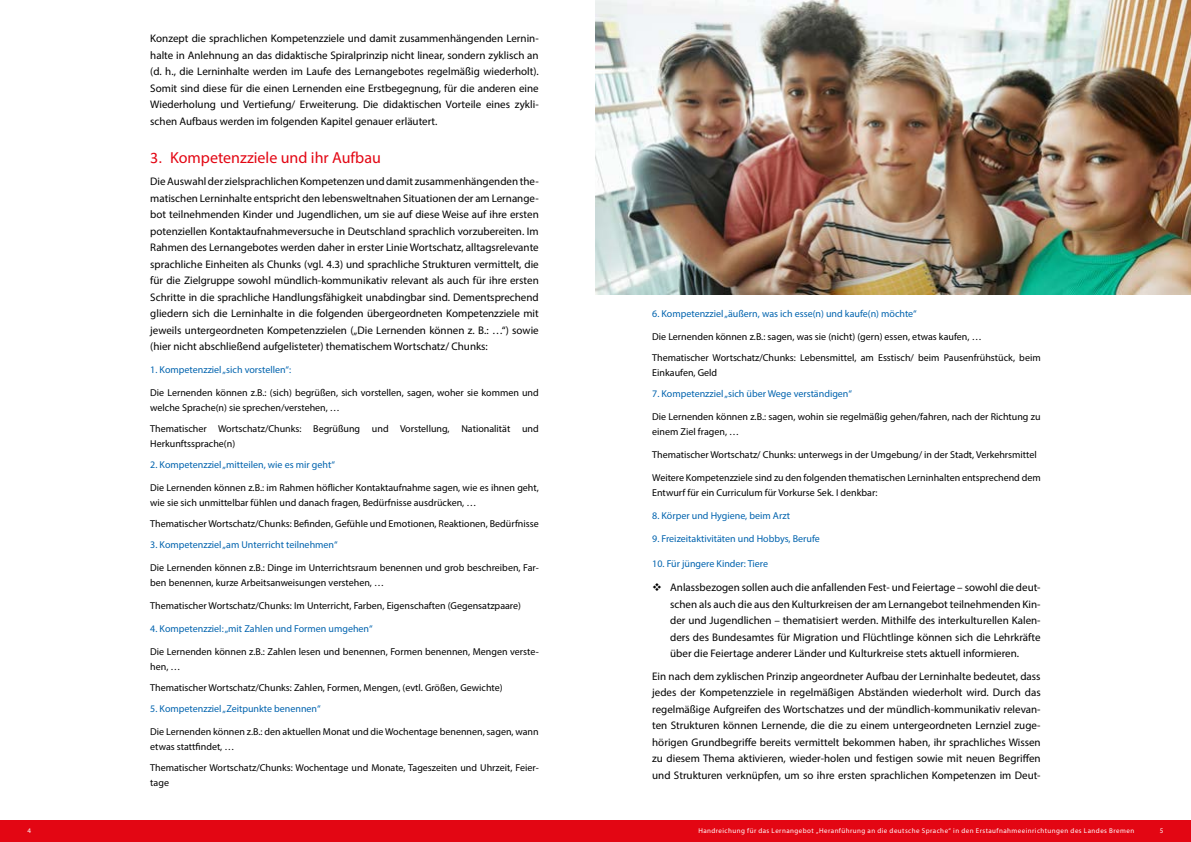
<style>
.page{position:relative;width:1191px;height:842px;background:#fff}
.page>*{position:absolute;margin:0;border:0;box-sizing:border-box;transform-origin:0 0}
.t1{font:16px "Myriad Pro";color:#e30613}
.t2{font:11px/16.5px "Myriad Pro";color:#000;text-align:justify}
.t3{font:10px/15px "Myriad Pro";color:#000}
.t4{font:10px "Myriad Pro";color:#0063ae}
.t5{font:7px "Myriad Pro";letter-spacing:.065em;color:#fff}
.s1{font-family:"Calibri"}
</style>
<div class="page">
<div style="left:0;top:821px;width:1191px;height:21px;background:#e30613"></div>
<img style="left:596px;top:0;width:595px;height:294px">
<p class="t2" style="left:150px;top:30px;width:390px">Konzept die sprachlichen Kompetenzziele und damit zusammenhängenden Lernin&shy;halte in Anlehnung an das didaktische Spiralprinzip nicht linear, sondern zyklisch an (d. h., die Lerninhalte werden im Laufe des Lernangebotes regelmäßig wiederholt).<br>Somit sind diese für die einen Lernenden eine Erstbegegnung, für die anderen eine Wiederholung und Vertiefung/ Erweiterung. Die didaktischen Vorteile eines zykli&shy;schen Aufbaus werden im folgenden Kapitel genauer erläutert.</p>
<p class="t1" style="left:150px;top:148px;width:232px"><span class="s1">3.</span> Kompetenzziele und ihr Aufbau</p>
<p class="t2" style="left:150px;top:173px;width:390px">Die Auswahl der zielsprachlichen Kompetenzen und damit zusammenhängenden the&shy;matischen Lerninhalte entspricht den lebensweltnahen Situationen der am Lernange&shy;bot teilnehmenden Kinder und Jugendlichen, um sie auf diese Weise auf ihre ersten potenziellen Kontaktaufnahmeversuche in Deutschland sprachlich vorzubereiten. Im Rahmen des Lernangebotes werden daher in erster Linie Wortschatz, alltagsrelevante sprachliche Einheiten als Chunks (vgl. 4.3) und sprachliche Strukturen vermittelt, die für die Zielgruppe sowohl mündlich-kommunikativ relevant als auch für ihre ersten Schritte in die sprachliche Handlungsfähigkeit unabdingbar sind. Dementsprechend gliedern sich die Lerninhalte in die folgenden übergeordneten Kompetenzziele mit jeweils untergeordneten Kompetenzzielen („Die Lernenden können z. B.: …“) sowie (hier nicht abschließend aufgelisteter) thematischem Wortschatz/ Chunks:</p>
<p class="t4" style="left:150px;top:364px;width:142px">1. Kompetenzziel „sich vorstellen“:</p>
<p class="t3" style="left:150px;top:385px;width:390px">Die Lernenden können z.B.: (sich) begrüßen, sich vorstellen, sagen, woher sie kommen und welche Sprache(n) sie sprechen/verstehen, …</p>
<p class="t3" style="left:150px;top:421px;width:390px">Thematischer Wortschatz/Chunks: Begrüßung und Vorstellung, Nationalität und<br>Herkunftssprache(n)</p>
<p class="t4" style="left:150px;top:459px;width:186px">2. Kompetenzziel „mitteilen, wie es mir geht“</p>
<p class="t3" style="left:150px;top:480px;width:390px">Die Lernenden können z.B.: im Rahmen höflicher Kontaktaufnahme sagen, wie es ihnen geht, wie sie sich unmittelbar fühlen und danach fragen, Bedürfnisse ausdrücken, …</p>
<p class="t3" style="left:150px;top:516px;width:390px">Thematischer Wortschatz/Chunks: Befinden, Gefühle und Emotionen, Reaktionen, Bedürfnisse</p>
<p class="t4" style="left:150px;top:539px;width:189px">3. Kompetenzziel „am Unterricht teilnehmen“</p>
<p class="t3" style="left:150px;top:560px;width:390px">Die Lernenden können z.B.: Dinge im Unterrichtsraum benennen und grob beschreiben, Far&shy;ben benennen, kurze Arbeitsanweisungen verstehen, …</p>
<p class="t3" style="left:150px;top:598px;width:372px">Thematischer Wortschatz/Chunks: Im Unterricht, Farben, Eigenschaften (Gegensatzpaare)</p>
<p class="t4" style="left:150px;top:623px;width:224px">4. Kompetenzziel: „mit Zahlen und Formen umgehen“</p>
<p class="t3" style="left:150px;top:644px;width:390px">Die Lernenden können z.B.: Zahlen lesen und benennen, Formen benennen, Mengen verste&shy;hen, …</p>
<p class="t3" style="left:150px;top:680px;width:354px">Thematischer Wortschatz/Chunks: Zahlen, Formen, Mengen, (evtl. Größen, Gewichte)</p>
<p class="t4" style="left:150px;top:703px;width:172px">5. Kompetenzziel „Zeitpunkte benennen“</p>
<p class="t3" style="left:150px;top:724px;width:390px">Die Lernenden können z.B.: den aktuellen Monat und die Wochentage benennen, sagen, wann etwas stattfindet, …</p>
<p class="t3" style="left:150px;top:760px;width:390px">Thematischer Wortschatz/Chunks: Wochentage und Monate, Tageszeiten und Uhrzeit, Feier&shy;tage</p>
<p class="t4" style="left:652px;top:308px;width:266px">6. Kompetenzziel „äußern, was ich esse(n) und kaufe(n) möchte“</p>
<p class="t3" style="left:652px;top:329px;width:331px">Die Lernenden können z.B.: sagen, was sie (nicht) (gern) essen, etwas kaufen, …</p>
<p class="t3" style="left:652px;top:350px;width:390px">Thematischer Wortschatz/Chunks: Lebensmittel, am Esstisch/ beim Pausenfrühstück, beim<br>Einkaufen, Geld</p>
<p class="t4" style="left:652px;top:388px;width:201px">7. Kompetenzziel „sich über Wege verständigen“</p>
<p class="t3" style="left:652px;top:409px;width:390px">Die Lernenden können z.B.: sagen, wohin sie regelmäßig gehen/fahren, nach der Richtung zu einem Ziel fragen, …</p>
<p class="t3" style="left:652px;top:447px;width:386px">Thematischer Wortschatz/ Chunks: unterwegs in der Umgebung/ in der Stadt, Verkehrsmittel</p>
<p class="t3" style="left:652px;top:470px;width:390px">Weitere Kompetenzziele sind zu den folgenden thematischen Lerninhalten entsprechend dem<br>Entwurf für ein Curriculum für Vorkurse Sek. I denkbar:</p>
<p class="t4" style="left:652px;top:510px;width:139px">8. Körper und Hygiene, beim Arzt</p>
<p class="t4" style="left:652px;top:533px;width:169px">9. Freizeitaktivitäten und Hobbys, Berufe</p>
<p class="t4" style="left:652px;top:557px;width:117px">10. Für jüngere Kinder: Tiere</p>
<p class="t2" style="left:670px;top:579px;width:372px;text-indent:-18px">❖ Anlassbezogen sollen auch die anfallenden Fest- und Feiertage – sowohl die deut&shy;schen als auch die aus den Kulturkreisen der am Lernangebot teilnehmenden Kin&shy;der und Jugendlichen – thematisiert werden. Mithilfe des interkulturellen Kalen&shy;ders des Bundesamtes für Migration und Flüchtlinge können sich die Lehrkräfte über die Feiertage anderer Länder und Kulturkreise stets aktuell informieren.</p>
<p class="t2" style="left:652px;top:668px;width:390px">Ein nach dem zyklischen Prinzip angeordneter Aufbau der Lerninhalte bedeutet, dass jedes der Kompetenzziele in regelmäßigen Abständen wiederholt wird. Durch das regelmäßige Aufgreifen des Wortschatzes und der mündlich-kommunikativ relevan&shy;ten Strukturen können Lernende, die die zu einem untergeordneten Lernziel zuge&shy;hörigen Grundbegriffe bereits vermittelt bekommen haben, ihr sprachliches Wissen zu diesem Thema aktivieren, wieder-holen und festigen sowie mit neuen Begriffen und Strukturen verknüpfen, um so ihre ersten sprachlichen Kompetenzen im Deut-</p>
<p class="t5" style="left:28px;top:827px;width:5px">4</p>
<p class="t5" style="left:698px;top:827px;width:437px">Handreichung für das Lernangebot „Heranführung an die deutsche Sprache“ in den Erstaufnahmeeinrichtungen des Landes Bremen</p>
<p class="t5" style="left:1159px;top:827px;width:5px">5</p>
</div>
